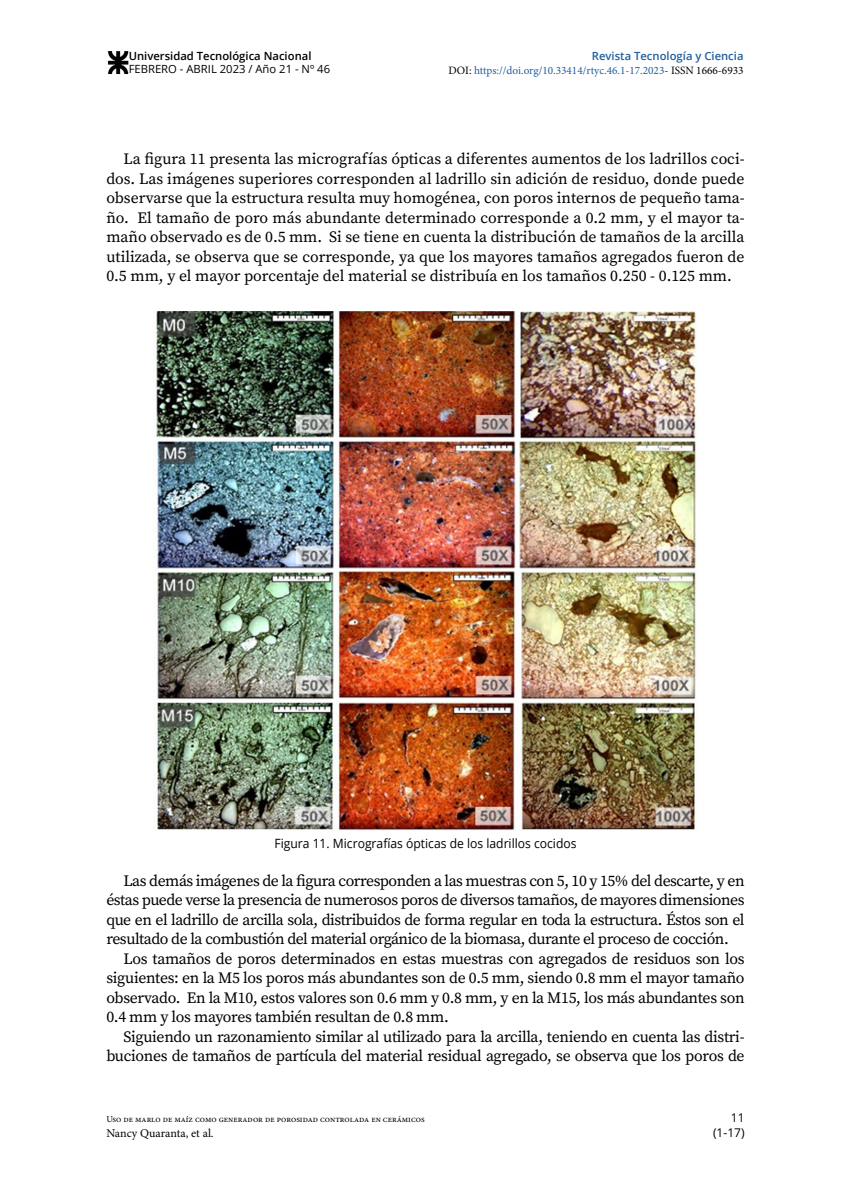
<style>
.page{position:relative;width:851px;height:1191px;background:#fff}
.page>*{position:absolute;margin:0;border:0;box-sizing:border-box;transform-origin:0 0}
.texto_central{font:15.75px/19.5px "Source Serif Pro";letter-spacing:-.02em;color:#000;text-align:justify}
.titulo_figuras_-_cua{font:12.75px "Open Sans";color:#000;scale:.95 1}
.t1{font:12px "Minion Pro";color:#000}
.t2{font:12px/15px "Open Sans";color:#000;text-align:right}
.t3{font:11.25px "Minion Pro";color:#215e9e}
.t4{font:600 11.25px "Open Sans";color:#000}
.t5{font:11.25px "Open Sans";color:#000}
.t6{font:600 11.25px "Open Sans";color:#215e9e}
.t7{font:9px "Minion Pro";color:#000}
.s1{color:#000}
</style>
<div class="page">
<img style="left:107px;top:51px;width:22px;height:23px">
<img style="left:155px;top:312px;width:541px;height:519px">
<p class="t4" style="left:129px;top:48px;width:184px">Universidad Tecnológica Nacional</p>
<p class="t5" style="left:129px;top:61px;width:203px">FEBRERO - ABRIL 2023 / Año 21 - Nº 46</p>
<p class="t6" style="left:591px;top:48px;width:153px">Revista Tecnología y Ciencia</p>
<p class="t3" style="left:448px;top:62px;width:296px"><span class="s1">DOI:</span> https://doi.org/10.33414/rtyc.46.1-17.2023<span class="s1">- ISSN 1666-6933</span></p>
<p class="texto_central" style="left:106px;top:149px;width:639px;text-indent:17px">La figura 11 presenta las micrografías ópticas a diferentes aumentos de los ladrillos coci&shy;dos. Las imágenes superiores corresponden al ladrillo sin adición de residuo, donde puede observarse que la estructura resulta muy homogénea, con poros internos de pequeño tama&shy;ño. El tamaño de poro más abundante determinado corresponde a 0.2 mm, y el mayor ta&shy;maño observado es de 0.5 mm. Si se tiene en cuenta la distribución de tamaños de la arcilla utilizada, se observa que se corresponde, ya que los mayores tamaños agregados fueron de 0.5 mm, y el mayor porcentaje del material se distribuía en los tamaños 0.250 - 0.125 mm.</p>
<p class="titulo_figuras_-_cua" style="left:274px;top:834px;width:319px">Figura 11. Micrografías ópticas de los ladrillos cocidos</p>
<p class="texto_central" style="left:106px;top:871px;width:639px;text-indent:17px">Las demás imágenes de la figura corresponden a las muestras con 5, 10 y 15% del descarte, y en éstas puede verse la presencia de numerosos poros de diversos tamaños, de mayores dimensiones que en el ladrillo de arcilla sola, distribuidos de forma regular en toda la estructura. Éstos son el resultado de la combustión del material orgánico de la biomasa, durante el proceso de cocción.</p>
<p class="texto_central" style="left:106px;top:949px;width:639px;text-indent:17px">Los tamaños de poros determinados en estas muestras con agregados de residuos son los siguientes: en la M5 los poros más abundantes son de 0.5 mm, siendo 0.8 mm el mayor tamaño observado. En la M10, estos valores son 0.6 mm y 0.8 mm, y en la M15, los más abundantes son 0.4 mm y los mayores también resultan de 0.8 mm.</p>
<p class="texto_central" style="left:106px;top:1027px;width:639px;text-align:right">Siguiendo un razonamiento similar al utilizado para la arcilla, teniendo en cuenta las distri&shy;buciones de tamaños de partícula del material residual agregado, se observa que los poros de</p>
<p class="t7" style="left:106px;top:1112px;width:320px">Uso de marlo de maíz como generador de porosidad controlada en cerámicos</p>
<p class="t1" style="left:106px;top:1124px;width:109px">Nancy Quaranta, et al.</p>
<p class="t2" style="left:713px;top:1110px;width:33px">11 (1-17)</p>
</div>
